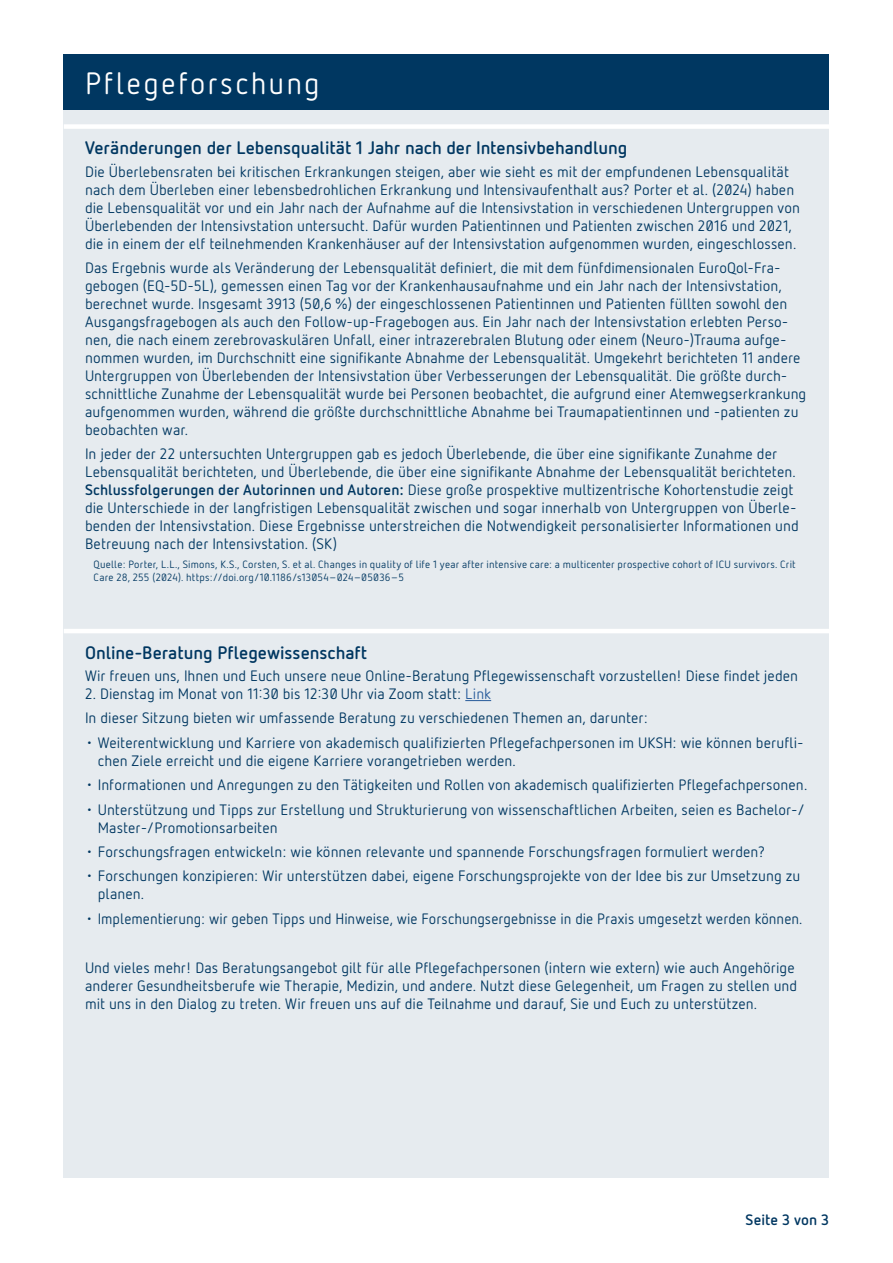
<style>
.page{position:relative;width:893px;height:1263px;background:#fff}
.page>*{position:absolute;margin:0;border:0;box-sizing:border-box;transform-origin:0 0}
.t1{font:30.75px "UKSH Netto";letter-spacing:.075em;color:#fff}
.t2{font:700 18px "UKSH Netto";letter-spacing:-.005em;color:#003761}
.t3{font:15px/18px "UKSH Netto";letter-spacing:.005em;color:#003761}
.t4{font:700 15px "UKSH Netto";letter-spacing:.005em;color:#003761}
.t5{font:10.5px/12.6px "UKSH Netto";letter-spacing:.02em;color:#003761}
.s1{font-weight:700}
.s2{color:#275b9b}
</style>
<div class="page">
<div style="left:64px;top:54px;width:765px;height:55px;background:#003761"></div>
<div style="left:64px;top:110px;width:765px;height:1068px;background:#e6ebef"></div>
<div style="left:64px;top:124px;width:765px;height:5px;background:#fff"></div>
<hr style="left:64px;top:629px;width:765px;height:4px;background:#fff">
<svg style="left:465px;top:700px;width:26px;height:1px"></svg>
<h1 class="t1" style="left:85px;top:64px;width:236px">Pflegeforschung</h1>
<p class="t2" style="left:85px;top:136px;width:544px">Veränderungen der Lebensqualität 1 Jahr nach der Intensivbehandlung</p>
<p class="t3" style="left:85px;top:162px;width:716px">Die Überlebensraten bei kritischen Erkrankungen steigen, aber wie sieht es mit der empfundenen Lebensqualität nach dem Überleben einer lebensbedrohlichen Erkrankung und Intensivaufenthalt aus? Porter et al. (2024) haben die Lebensqualität vor und ein Jahr nach der Aufnahme auf die Intensivstation in verschiedenen Untergruppen von Überlebenden der Intensivstation untersucht. Dafür wurden Patientinnen und Patienten zwischen 2016 und 2021, die in einem der elf teilnehmenden Krankenhäuser auf der Intensivstation aufgenommen wurden, eingeschlossen.</p>
<p class="t3" style="left:85px;top:258px;width:723px">Das Ergebnis wurde als Veränderung der Lebensqualität definiert, die mit dem fünfdimensionalen EuroQol-Fra&shy;gebogen (EQ-5D-5L), gemessen einen Tag vor der Krankenhausaufnahme und ein Jahr nach der Intensivstation, berechnet wurde. Insgesamt 3913 (50,6 %) der eingeschlossenen Patientinnen und Patienten füllten sowohl den Ausgangsfragebogen als auch den Follow-up-Fragebogen aus. Ein Jahr nach der Intensivstation erlebten Perso&shy;nen, die nach einem zerebrovaskulären Unfall, einer intrazerebralen Blutung oder einem (Neuro-)Trauma aufge&shy;nommen wurden, im Durchschnitt eine signifikante Abnahme der Lebensqualität. Umgekehrt berichteten 11 andere Untergruppen von Überlebenden der Intensivstation über Verbesserungen der Lebensqualität. Die größte durch&shy;schnittliche Zunahme der Lebensqualität wurde bei Personen beobachtet, die aufgrund einer Atemwegserkrankung aufgenommen wurden, während die größte durchschnittliche Abnahme bei Traumapatientinnen und -patienten zu beobachten war.</p>
<p class="t3" style="left:85px;top:445px;width:715px">In jeder der 22 untersuchten Untergruppen gab es jedoch Überlebende, die über eine signifikante Zunahme der Lebensqualität berichteten, und Überlebende, die über eine signifikante Abnahme der Lebensqualität berichteten.<br><span class="s1">Schlussfolgerungen der Autorinnen und Autoren:</span> Diese große prospektive multizentrische Kohortenstudie zeigt die Unterschiede in der langfristigen Lebensqualität zwischen und sogar innerhalb von Untergruppen von Überle&shy;benden der Intensivstation. Diese Ergebnisse unterstreichen die Notwendigkeit personalisierter Informationen und Betreuung nach der Intensivstation. (SK)</p>
<p class="t5" style="left:94px;top:558px;width:704px">Quelle: Porter, L.L., Simons, K.S., Corsten, S. et al. Changes in quality of life 1 year after intensive care: a multicenter prospective cohort of ICU survivors. Crit<br>Care 28, 255 (2024). https://doi.org/10.1186/s13054- 024- 05036- 5</p>
<p class="t2" style="left:85px;top:641px;width:284px">Online-Beratung Pflegewissenschaft</p>
<p class="t3" style="left:85px;top:667px;width:715px">Wir freuen uns, Ihnen und Euch unsere neue Online-Beratung Pflegewissenschaft vorzustellen! Diese findet jeden</p>
<p class="t3" style="left:85px;top:681px;width:564px;line-height:24.3px">2. Dienstag im Monat von 11:30 bis 12:30 Uhr via Zoom statt: <span class="s2">Link<br></span>In dieser Sitzung bieten wir umfassende Beratung zu verschiedenen Themen an, darunter:</p>
<p class="t3" style="left:98px;top:733px;width:707px;text-indent:-13px">• Weiterentwicklung und Karriere von akademisch qualifizierten Pflegefachpersonen im UKSH: wie können berufli&shy;chen Ziele erreicht und die eigene Karriere vorangetrieben werden.</p>
<p class="t3" style="left:85px;top:776px;width:724px">• Informationen und Anregungen zu den Tätigkeiten und Rollen von akademisch qualifizierten Pflegefachpersonen.</p>
<p class="t3" style="left:98px;top:800px;width:709px;text-indent:-13px">• Unterstützung und Tipps zur Erstellung und Strukturierung von wissenschaftlichen Arbeiten, seien es Bachelor-/<br>Master-/Promotionsarbeiten</p>
<p class="t3" style="left:85px;top:842px;width:681px">• Forschungsfragen entwickeln: wie können relevante und spannende Forschungsfragen formuliert werden?</p>
<p class="t3" style="left:98px;top:867px;width:704px;text-indent:-13px">• Forschungen konzipieren: Wir unterstützen dabei, eigene Forschungsprojekte von der Idee bis zur Umsetzung zu planen.</p>
<p class="t3" style="left:85px;top:909px;width:719px">• Implementierung: wir geben Tipps und Hinweise, wie Forschungsergebnisse in die Praxis umgesetzt werden können.</p>
<p class="t3" style="left:85px;top:958px;width:714px">Und vieles mehr! Das Beratungsangebot gilt für alle Pflegefachpersonen (intern wie extern) wie auch Angehörige anderer Gesundheitsberufe wie Therapie, Medizin, und andere. Nutzt diese Gelegenheit, um Fragen zu stellen und mit uns in den Dialog zu treten. Wir freuen uns auf die Teilnahme und darauf, Sie und Euch zu unterstützen.</p>
<p class="t4" style="left:745px;top:1210px;width:85px">Seite 3 von 3</p>
</div>
